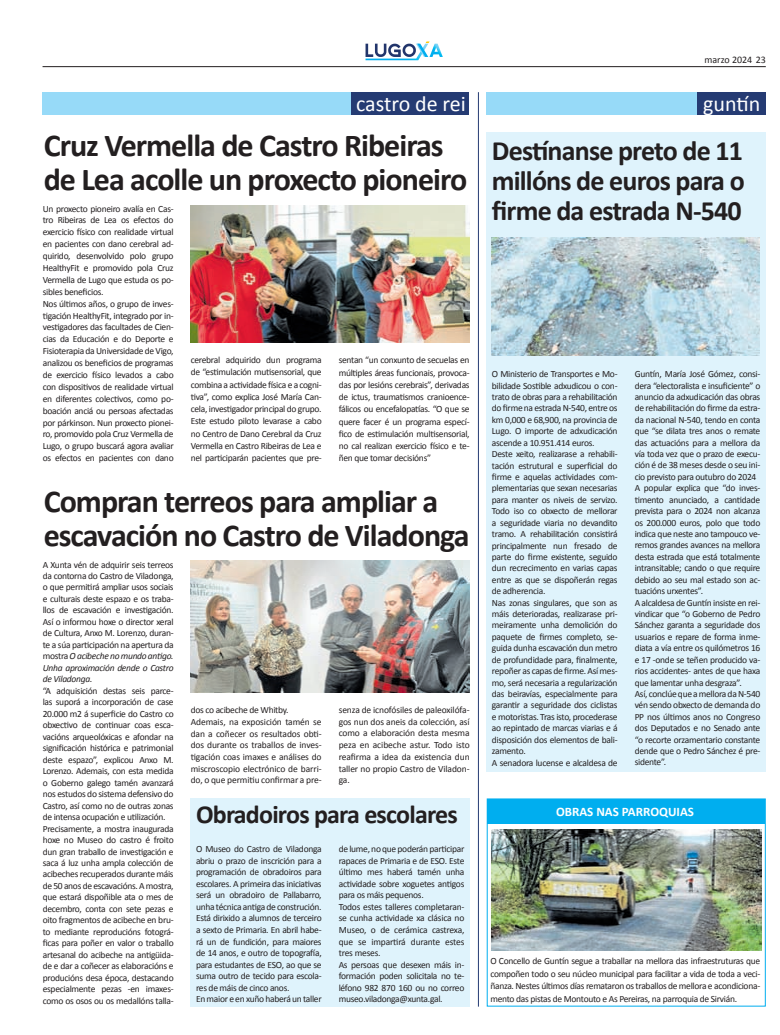
<style>
.page{position:relative;width:780px;height:1035px;background:#fff}
.page>*{position:absolute;margin:0;border:0;box-sizing:border-box;transform-origin:0 0}
.t1{font:700 32px/34px "Calibri";letter-spacing:-.03em;color:#231f20}
.t2{font:700 28px/30px "Calibri";letter-spacing:-.03em;color:#231f20;text-align:justify}
.t3{font:700 26px "Calibri";letter-spacing:-.03em;color:#231f20}
.t4{font:22px "Calibri";color:#fff}
.t5{font:700 13px "Calibri";color:#fff}
.t6{font:10px "Calibri";color:#231f20}
.t7{font:9.5px/11.4px "Calibri";letter-spacing:-.03em;color:#231f20}
.t8{font:9.5px/11.7px "Calibri";letter-spacing:-.01em;color:#231f20}
.s1{font-style:italic}
</style>
<div class="page">
<svg style="left:365px;top:41px;width:78px;height:19px"></svg>
<hr style="left:43px;top:66px;width:722px;height:1px;background:#231f20">
<div style="left:43px;top:92px;width:426px;height:22px;background:#97daf8"></div>
<div style="left:351px;top:92px;width:118px;height:22px;background:#253b73"></div>
<img style="left:190px;top:205px;width:279px;height:138px">
<div style="left:190px;top:798px;width:280px;height:208px;background:#dff3fc"></div>
<img style="left:190px;top:560px;width:279px;height:133px">
<div style="left:486px;top:92px;width:279px;height:22px;background:#97daf8"></div>
<div style="left:697px;top:92px;width:68px;height:22px;background:#253b73"></div>
<svg style="left:486px;top:798px;width:280px;height:209px"></svg>
<div style="left:487px;top:799px;width:277px;height:24px;background:#00aeef"></div>
<img style="left:491px;top:829px;width:270px;height:121px">
<div style="left:486px;top:132px;width:279px;height:639px;background:#dff3fc"></div>
<img style="left:491px;top:238px;width:268px;height:118px">
<hr style="left:478px;top:92px;width:1px;height:914px;background:#253b73">
<h3 class="t4" style="left:356px;top:90px;width:111px">castro de rei</h3>
<h1 class="t1" style="left:44px;top:127px;width:425px">Cruz Vermella de Castro Ribeiras de Lea acolle un proxecto pioneiro</h1>
<p class="t7" style="left:43px;top:202px;width:132px;line-height:11.9px">Un proxecto pioneiro avalía en Cas&shy;tro Ribeiras de Lea os efectos do exercicio físico con realidade virtual en pacientes con dano cerebral ad&shy;quirido, desenvolvido polo grupo HealthyFit e promovido pola Cruz Vermella de Lugo que estuda os po&shy;sibles beneficios.<br>Nos últimos años, o grupo de inves&shy;tigación HealthyFit, integrado por in&shy;vestigadores das facultades de Cien&shy;cias da Educación e do Deporte e Fisioterapia da Universidade de Vigo, analizou os beneficios de programas de exercicio físico levados a cabo con dispositivos de realidade virtual en diferentes colectivos, como po&shy;boación anciá ou persoas afectadas por párkinson. Nun proxecto pionei&shy;ro, promovido pola Cruz Vermella de Lugo, o grupo buscará agora avaliar os efectos en pacientes con dano</p>
<p class="t7" style="left:191px;top:353px;width:132px;line-height:12.2px;text-align:justify">cerebral adquirido dun programa de “estimulación mutisensorial, que combina a actividade física e a cogni&shy;tiva”, como explica José María Can&shy;cela, investigador principal do grupo.<br>Este estudo piloto levarase a cabo no Centro de Dano Cerebral da Cruz Vermella en Castro Ribeiras de Lea e nel participarán pacientes que pre-</p>
<p class="t7" style="left:339px;top:353px;width:132px;line-height:12.2px;text-align:justify">sentan “un conxunto de secuelas en múltiples áreas funcionais, provoca&shy;das por lesións cerebrais”, derivadas de ictus, traumatismos cranioence&shy;fálicos ou encefalopatías. “O que se quere facer é un programa especí&shy;fico de estimulación multisensorial, no cal realizan exercicio físico e te&shy;ñen que tomar decisións”</p>
<h1 class="t1" style="left:44px;top:482px;width:427px">Compran terreos para ampliar a escavación no Castro de Viladonga</h1>
<p class="t7" style="left:43px;top:558px;width:132px">A Xunta vén de adquirir seis terreos da contorna do Castro de Viladonga, o que permitirá ampliar usos sociais e culturais deste espazo e os traba&shy;llos de escavación e investigación.<br>Así o informou hoxe o director xeral de Cultura, Anxo M. Lorenzo, duran&shy;te a súa participación na apertura da mostra <span class="s1">O acibeche no mundo antigo.<br>Unha aproximación dende o Castro de Viladonga</span>.<br>“A adquisición destas seis parce&shy;las suporá a incorporación de case 20.000 m2 á superficie do Castro co obxectivo de continuar coas esca&shy;vacións arqueolóxicas e afondar na significación histórica e patrimonial deste espazo”, explicou Anxo M.<br>Lorenzo. Ademais, con esta medida o Goberno galego tamén avanzará nos estudos do sistema defensivo do Castro, así como no de outras zonas de intensa ocupación e utilización.<br>Precisamente, a mostra inaugurada hoxe no Museo do castro é froito dun gran traballo de investigación e saca á luz unha ampla colección de acibeches recuperados durante máis de 50 anos de escavacións. A mostra, que estará dispoñible ata o mes de decembro, conta con sete pezas e oito fragmentos de acibeche en bru&shy;to mediante reproducións fotográ&shy;ficas para poñer en valor o traballo artesanal do acibeche na antigüida&shy;de e dar a coñecer as elaboracións e producións desa época, destacando especialmente pezas -en imaxes&shy;como os osos ou os medallóns talla-</p>
<p class="t8" style="left:191px;top:703px;width:132px">dos co acibeche de Whitby.<br>Ademais, na exposición tamén se dan a coñecer os resultados obti&shy;dos durante os traballos de inves&shy;tigación coas imaxes e análises do miscroscopio electrónico de barri&shy;do, o que permitiu confirmar a pre-</p>
<p class="t7" style="left:339px;top:703px;width:132px;line-height:11.7px;text-align:justify">senza de icnofósiles de paleoxilófa&shy;gos nun dos aneis da colección, así como a elaboración desta mesma peza en acibeche astur. Todo isto reafirma a idea da existencia dun taller no propio Castro de Viladon&shy;ga.</p>
<h3 class="t3" style="left:196px;top:798px;width:263px">Obradoiros para escolares</h3>
<p class="t7" style="left:196px;top:842px;width:127px">O Museo do Castro de Viladonga abriu o prazo de inscrición para a programación de obradoiros para escolares. A primeira das iniciativas será un obradoiro de Pallabarro, unha técnica antiga de construción.<br>Está dirixido a alumnos de terceiro a sexto de Primaria. En abril habe&shy;rá un de fundición, para maiores de 14 anos, e outro de topografía, para estudantes de ESO, ao que se suma outro de tecido para escola&shy;res de máis de cinco anos.<br>En maior e en xuño haberá un taller</p>
<p class="t7" style="left:339px;top:842px;width:127px">de lume, no que poderán participar rapaces de Primaria e de ESO. Este último mes haberá tamén unha actividade sobre xoguetes antigos para os máis pequenos.<br>Todos estes talleres completaran&shy;se cunha actividade xa clásica no<br>Museo, o de cerámica castrexa, que se impartirá durante estes tres meses.<br>As persoas que desexen máis in&shy;formación poden solicitala no te&shy;léfono 982 870 160 ou no correo museo.viladonga@xunta.gal.</p>
<p class="t6" style="left:704px;top:54px;width:63px">marzo 2024 23</p>
<h3 class="t4" style="left:703px;top:90px;width:59px">guntín</h3>
<h2 class="t2" style="left:492px;top:134px;width:254px">Destínanse preto de 11 millóns de euros para o firme da estrada N-540</h2>
<p class="t7" style="left:492px;top:368px;width:127px">O Ministerio de Transportes e Mo&shy;bilidade Sostible adxudicou o con&shy;trato de obras para a rehabilitación do firme na estrada N-540, entre os km 0,000 e 68,900, na provincia de<br>Lugo. O importe de adxudicación ascende a 10.951.414 euros.<br>Deste xeito, realizarase a rehabili&shy;tación estrutural e superficial do firme e aquelas actividades com&shy;plementarias que sexan necesarias para manter os niveis de servizo.<br>Todo iso co obxecto de mellorar a seguridade viaria no devandito tramo. A rehabilitación consistirá principalmente nun fresado de parte do firme existente, seguido dun recrecimento en varias capas entre as que se dispoñerán regas de adherencia.<br>Nas zonas singulares, que son as máis deterioradas, realizarase pri&shy;meiramente unha demolición do paquete de firmes completo, se&shy;guida dunha escavación dun metro de profundidade para, finalmente, repoñer as capas de firme. Así mes&shy;mo, será necesaria a regularización das beiravías, especialmente para garantir a seguridade dos ciclistas e motoristas. Tras isto, procederase ao repintado de marcas viarias e á disposición dos elementos de bali&shy;zamento.<br>A senadora lucense e alcaldesa de</p>
<p class="t7" style="left:634px;top:368px;width:127px">Guntín, María José Gómez, consi&shy;dera “electoralista e insuficiente” o anuncio da adxudicación das obras de rehabilitación do firme da estra&shy;da nacional N-540, tendo en conta que “se dilata tres anos o remate das actuacións para a mellora da vía toda vez que o prazo de execu&shy;ción é de 38 meses desde o seu ini&shy;cio previsto para outubro do 2024<br>A popular explica que “do inves&shy;timento anunciado, a cantidade prevista para o 2024 non alcanza os 200.000 euros, polo que todo indica que neste ano tampouco ve&shy;remos grandes avances na mellora desta estrada que está totalmente intransitable; cando o que require debido ao seu mal estado son ac&shy;tuacións urxentes”.<br>A alcaldesa de Guntín insiste en rei&shy;vindicar que “o Goberno de Pedro<br>Sánchez garanta a seguridade dos usuarios e repare de forma inme&shy;diata a vía entre os quilómetros 16 e 17 -onde se teñen producido va&shy;rios accidentes- antes de que haxa que lamentar unha desgraza”.<br>Así, conclúe que a mellora da N-540 vén sendo obxecto de demanda do<br>PP nos últimos anos no Congreso dos Deputados e no Senado ante “o recorte orzamentario constante dende que o Pedro Sánchez é pre&shy;sidente”.</p>
<h3 class="t5" style="left:556px;top:803px;width:139px">OBRAS NAS PARROQUIAS</h3>
<p class="t7" style="left:490px;top:954px;width:271px;line-height:12.6px;text-align:justify">O Concello de Guntín segue a traballar na mellora das infraestruturas que compoñen todo o seu núcleo municipal para facilitar a vida de toda a veci&shy;ñanza. Nestes últimos días remataron os traballos de mellora e acondiciona&shy;mento das pistas de Montouto e As Pereiras, na parroquia de Sirvián.</p>
</div>
